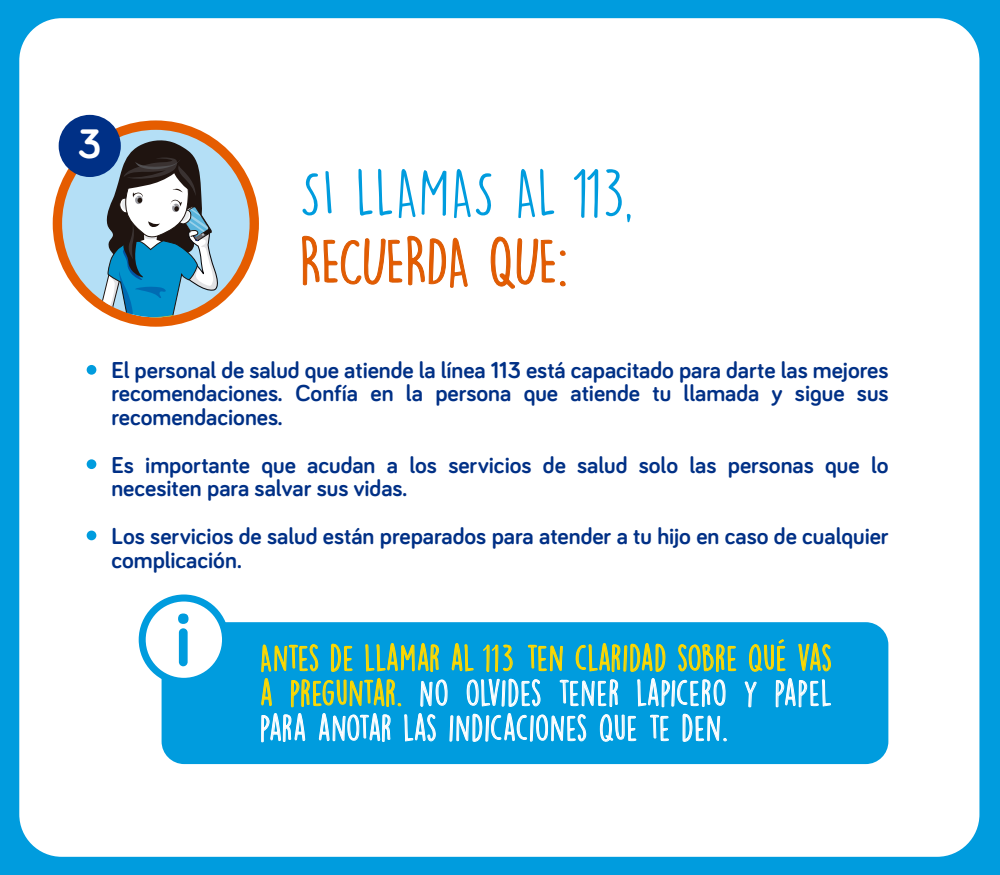
<style>
.page{position:relative;width:1000px;height:875px;background:#fff}
.page>*{position:absolute;margin:0;border:0;box-sizing:border-box;transform-origin:0 0}
.t1{font:700 80.88px "Bariol";color:#009cde}
.t2{font:59.88px "DK Lemon Yellow Sun";letter-spacing:.01em;color:#009cde}
.t3{font:59.88px "DK Lemon Yellow Sun";letter-spacing:-.03em;color:#e55c00}
.t4{font:700 42.5px "Bariol";color:#fff}
.t5{font:32.5px/35px "DK Lemon Yellow Sun";letter-spacing:.025em;color:#fff;text-align:justify}
.t6{font:700 23.75px/23.8px "Bariol";color:#003086}
.s1{color:#ffd900}
</style>
<div class="page">
<div style="left:0;top:0;width:999px;height:875px;background:#009cde"></div>
<div style="left:13px;top:12px;width:973px;height:851px;background:#fff;border-radius:48px"></div>
<div style="left:7px;top:6px;width:985px;height:863px;border:12px solid #009cde;border-radius:48px"></div>
<svg style="left:302px;top:235px;width:166px;height:53px"></svg>
<svg style="left:490px;top:236px;width:76px;height:53px"></svg>
<div style="left:87px;top:365px;width:9px;height:10px;background:#009cde;border-radius:50%"></div>
<div style="left:87px;top:459px;width:9px;height:10px;background:#009cde;border-radius:50%"></div>
<div style="left:87px;top:531px;width:9px;height:9px;background:#009cde;border-radius:50%"></div>
<div style="left:53px;top:120px;width:206px;height:207px;background:#e55c00;border-radius:50%"></div>
<div style="left:62px;top:130px;width:188px;height:187px;background:#b4dff6;border-radius:50%"></div>
<svg style="left:84px;top:139px;width:138px;height:178px"></svg>
<div style="left:59px;top:115px;width:62px;height:62px;background:#003086;border-radius:50%"></div>
<svg style="left:573px;top:169px;width:25px;height:11px"></svg>
<div style="left:162px;top:622px;width:726px;height:142px;background:#009cde;border-radius:23px"></div>
<div style="left:142px;top:598px;width:84px;height:83px;background:#fff;border-radius:50%"></div>
<div style="left:139px;top:595px;width:90px;height:90px;border:7px solid #009cde;border-radius:50%"></div>
<svg style="left:745px;top:639px;width:86px;height:69px"></svg>
<svg style="left:261px;top:622px;width:475px;height:121px"></svg>
<h3 class="t4" style="left:78px;top:115px;width:25px">3</h3>
<h2 class="t2" style="left:300px;top:155px;width:336px">SI LLAMAS AL 113,</h2>
<h2 class="t3" style="left:300px;top:225px;width:270px">RECUERDA QUE:</h2>
<p class="t6" style="left:111px;top:357px;width:779px;text-align:justify">El personal de salud que atiende la línea 113 está capacitado para darte las mejores recomendaciones. Confía en la persona que atiende tu llamada y sigue sus recomendaciones.</p>
<p class="t6" style="left:111px;top:452px;width:779px">Es importante que acudan a los servicios de salud solo las personas que lo necesiten para salvar sus vidas.</p>
<p class="t6" style="left:111px;top:523px;width:779px">Los servicios de salud están preparados para atender a tu hijo en caso de cualquier complicación.</p>
<h1 class="t1" style="left:174px;top:583px;width:19px">i</h1>
<h3 class="t5" style="left:260px;top:640px;width:574px"><span class="s1">ANTES DE LLAMAR AL 113 TEN CLARIDAD SOBRE QUÉ VAS A PREGUNTAR.</span> NO OLVIDES TENER LAPICERO Y PAPEL PARA ANOTAR LAS INDICACIONES QUE TE DEN.</h3>
</div>
